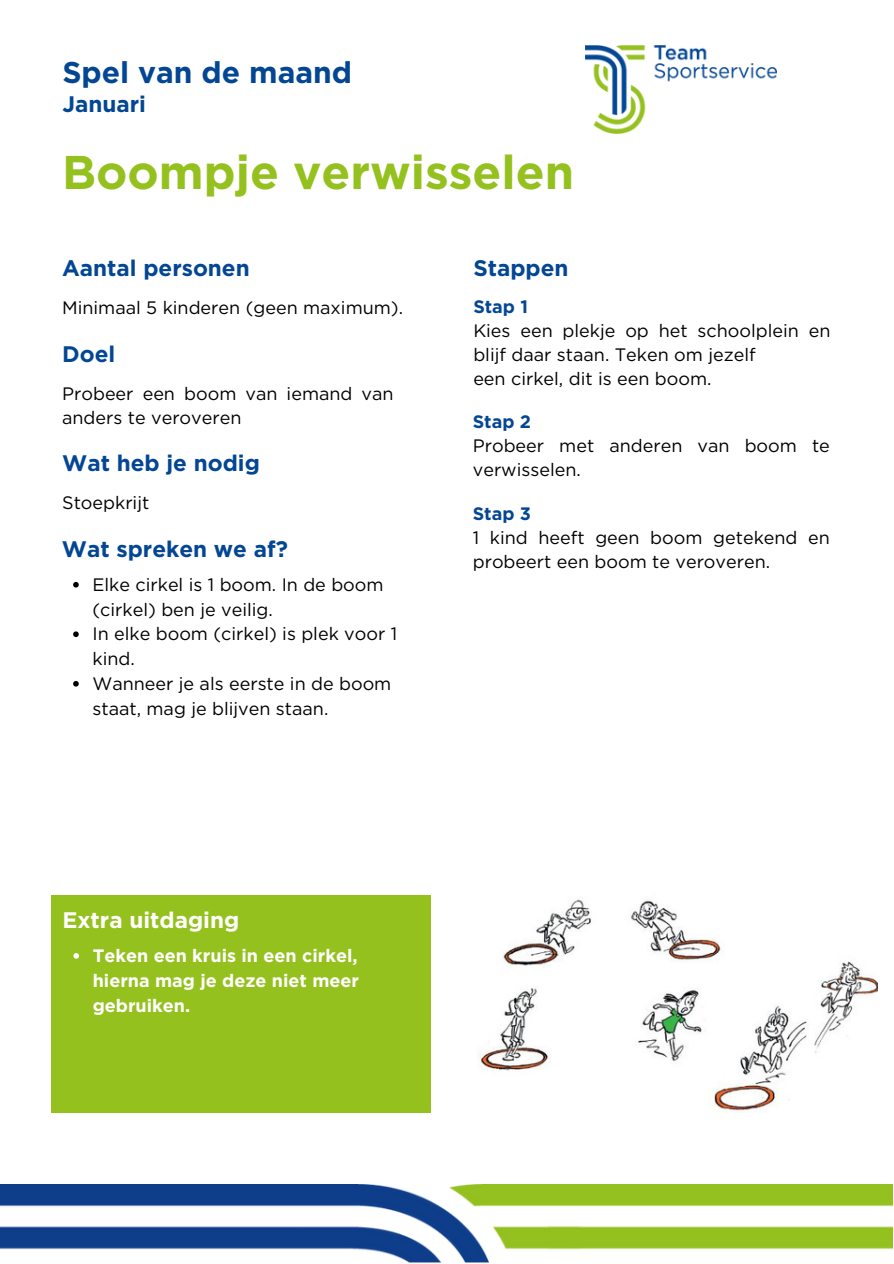
<style>
.page{position:relative;width:894px;height:1264px;background:#fff}
.page>*{position:absolute;margin:0;border:0;box-sizing:border-box;transform-origin:0 0}
.t1{font:700 47.25px "Gotham";color:#95c11f}
.t2{font:700 30px "Gotham";color:#034694}
.t3{font:700 22.5px "Gotham";color:#034694}
.t4{font:700 22.5px "Gotham";color:#fff}
.t5{font:18px/23.7px "Gotham";color:#000}
.t6{font:700 18px/24.8px "Gotham";color:#fff;text-align:justify}
.t7{font:700 18px "Gotham";color:#034694}
</style>
<div class="page">
<img style="left:585px;top:46px;width:191px;height:87px">
<img style="left:0;top:1184px;width:892px;height:78px">
<div style="left:52px;top:894px;width:378px;height:218px;background:#95c11f"></div>
<img style="left:478px;top:899px;width:398px;height:213px">
<svg style="left:73px;top:953px;width:6px;height:5px"></svg>
<svg style="left:73px;top:582px;width:6px;height:5px"></svg>
<svg style="left:73px;top:631px;width:6px;height:6px"></svg>
<svg style="left:73px;top:681px;width:6px;height:5px"></svg>
<h1 class="t2" style="left:62px;top:54px;width:291px">Spel van de maand</h1>
<h3 class="t3" style="left:62px;top:91px;width:85px">Januari</h3>
<p class="t1" style="left:62px;top:144px;width:513px">Boompje verwisselen</p>
<p class="t3" style="left:62px;top:254px;width:189px">Aantal personen</p>
<p class="t5" style="left:62px;top:296px;width:342px">Minimaal 5 kinderen (geen maximum).</p>
<h3 class="t3" style="left:62px;top:340px;width:55px">Doel</h3>
<p class="t5" style="left:62px;top:382px;width:333px">Probeer een boom van iemand van anders te veroveren</p>
<h3 class="t3" style="left:62px;top:449px;width:199px">Wat heb je nodig</h3>
<p class="t5" style="left:62px;top:490px;width:89px">Stoepkrijt</p>
<h3 class="t3" style="left:62px;top:535px;width:227px">Wat spreken we af?</h3>
<p class="t5" style="left:92px;top:572px;width:292px;line-height:24.8px">Elke cirkel is 1 boom. In de boom (cirkel) ben je veilig.</p>
<p class="t5" style="left:92px;top:621px;width:306px;line-height:24.8px">In elke boom (cirkel) is plek voor 1 kind.</p>
<p class="t5" style="left:92px;top:671px;width:300px;line-height:24.8px">Wanneer je als eerste in de boom staat, mag je blijven staan.</p>
<h3 class="t3" style="left:473px;top:254px;width:97px">Stappen</h3>
<p class="t7" style="left:473px;top:296px;width:56px">Stap 1</p>
<p class="t5" style="left:473px;top:319px;width:358px">Kies een plekje op het schoolplein en blijf daar staan. Teken om jezelf</p>
<p class="t5" style="left:473px;top:366px;width:240px">een cirkel, dit is een boom.</p>
<p class="t7" style="left:472px;top:411px;width:60px">Stap 2</p>
<h3 class="t5" style="left:472px;top:434px;width:358px">Probeer met anderen van boom te verwisselen.</h3>
<h4 class="t7" style="left:472px;top:502px;width:60px">Stap 3</h4>
<h4 class="t5" style="left:472px;top:525px;width:358px">1 kind heeft geen boom getekend en probeert een boom te veroveren.</h4>
<p class="t4" style="left:62px;top:906px;width:178px">Extra uitdaging</p>
<h4 class="t6" style="left:93px;top:943px;width:268px">Teken een kruis in een cirkel, hierna mag je deze niet meer gebruiken.</h4>
</div>
